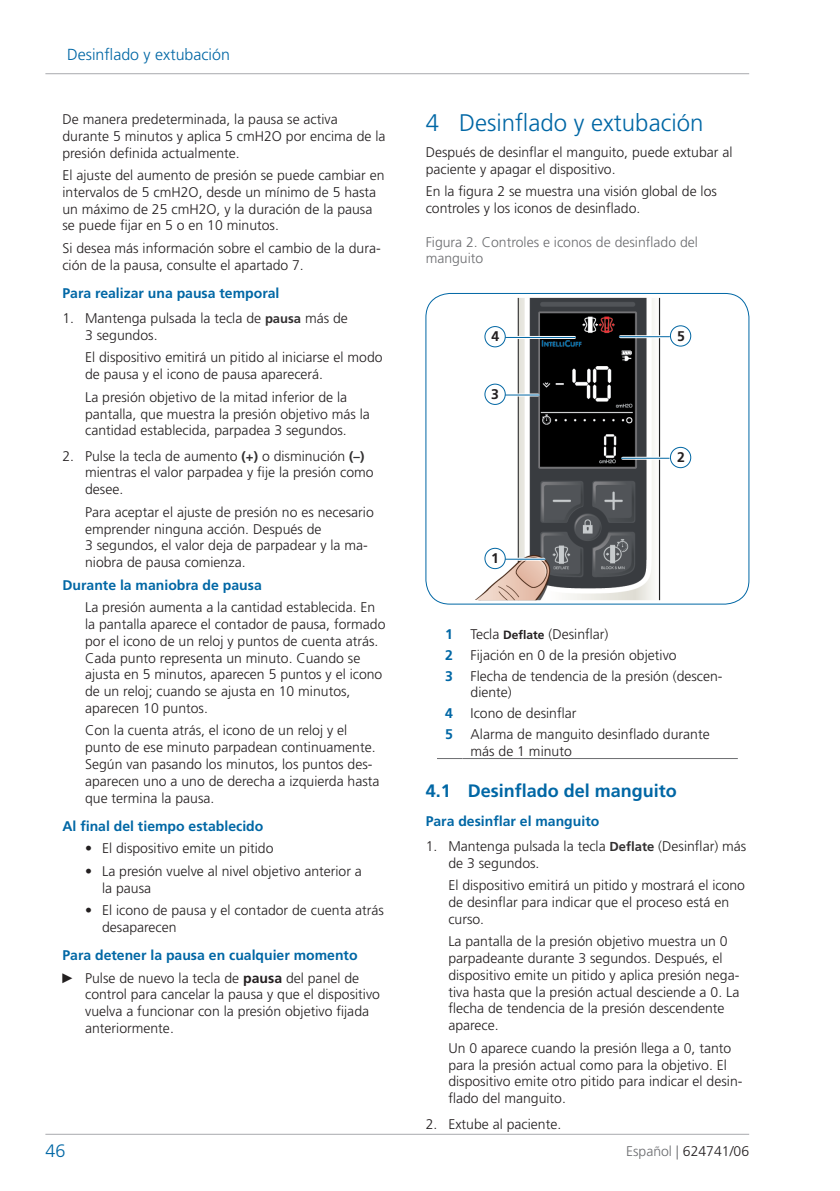
<style>
.page{position:relative;width:840px;height:1191px;background:#fff}
.page>*{position:absolute;margin:0;border:0;box-sizing:border-box;transform-origin:0 0}
.Heading_1{font:300 24px "Frutiger LT Std";color:#0067a5}
.Heading_2{font:700 18px "Frutiger LT Std";color:#0067a5}
.FooterPageNumber{font:300 18px "Frutiger LT Std";color:#0067a5}
.Chapter-TitleRunning{font:300 16px "Frutiger LT Std";color:#0067a5}
.NumList1Cont{font:300 14px/16.8px "Frutiger LT Std";color:#231f20}
.Body{font:300 14px/16.8px "Frutiger LT Std";color:#231f20}
.Table-Legend-Body{font:300 14px/16.8px "Frutiger LT Std";color:#231f20}
.ProcedureIntro{font:700 14px "Frutiger LT Std";color:#0067a5}
.Caption-Figure{font:300 14px/16.8px "Frutiger LT Std";color:#6c6d70}
.t1{font:700 14px "Frutiger LT Std";color:#231f20}
.Table-Legend-Num{font:700 14px "Frutiger LT Std";color:#0067a5}
.s1{font-weight:700;font-size:13px;color:#312f30}
.s2{font-family:"Arial Narrow";font-weight:400}
.s3{font-weight:700}
.s4{font-weight:700;font-size:12px}
.s5{color:#6c6d70}
</style>
<div class="page">
<hr style="left:45px;top:1134px;width:703px;height:1px;background:#a8a9ad">
<hr style="left:45px;top:73px;width:703px;height:1px;background:#a8a9ad">
<img style="left:475px;top:297px;width:217px;height:304px">
<div style="left:425px;top:293px;width:323px;height:311px;border:1px solid #0067a5;border-radius:24px"></div>
<hr style="left:620px;top:335px;width:51px;height:3px;background:#fff">
<hr style="left:618px;top:336px;width:51px;height:1px;background:#0066a3">
<div style="left:670px;top:326px;width:20px;height:20px;background:#fff;border-radius:50%"></div>
<div style="left:669px;top:325px;width:21px;height:21px;border:1px solid #0066a3;border-radius:50%"></div>
<hr style="left:505px;top:336px;width:69px;height:3px;background:#fff">
<hr style="left:504px;top:337px;width:71px;height:1px;background:#0066a3">
<div style="left:484px;top:326px;width:21px;height:21px;background:#fff;border-radius:50%"></div>
<div style="left:484px;top:326px;width:21px;height:21px;border:1px solid #0066a3;border-radius:50%"></div>
<hr style="left:505px;top:558px;width:38px;height:3px;background:#fff">
<hr style="left:504px;top:559px;width:40px;height:1px;background:#0066a3">
<div style="left:484px;top:548px;width:21px;height:20px;background:#fff;border-radius:50%"></div>
<div style="left:484px;top:548px;width:21px;height:21px;border:1px solid #0066a3;border-radius:50%"></div>
<hr style="left:622px;top:457px;width:49px;height:3px;background:#fff">
<hr style="left:621px;top:458px;width:47px;height:1px;background:#0066a3">
<div style="left:670px;top:447px;width:20px;height:20px;background:#fff;border-radius:50%"></div>
<div style="left:669px;top:447px;width:21px;height:21px;border:1px solid #0066a3;border-radius:50%"></div>
<hr style="left:505px;top:393px;width:32px;height:3px;background:#fff">
<hr style="left:504px;top:395px;width:34px;height:1px;background:#0066a3">
<div style="left:484px;top:384px;width:21px;height:20px;background:#fff;border-radius:50%"></div>
<div style="left:484px;top:384px;width:21px;height:21px;border:1px solid #0066a3;border-radius:50%"></div>
<svg style="left:437px;top:758px;width:25px;height:1px"></svg>
<hr style="left:462px;top:758px;width:275px;height:1px;background:#6c6d70">
<p class="Chapter-TitleRunning" style="left:67px;top:46px;width:164px">Desinflado y extubación</p>
<p class="Body" style="left:62px;top:111px;width:324px">De manera predeterminada, la pausa se activa durante 5 minutos y aplica 5 cmH2O por encima de la presión definida actualmente.</p>
<p class="Body" style="left:62px;top:167px;width:323px">El ajuste del aumento de presión se puede cambiar en intervalos de 5 cmH2O, desde un mínimo de 5 hasta un máximo de 25 cmH2O, y la duración de la pausa se puede fijar en 5 o en 10 minutos.</p>
<p class="Body" style="left:62px;top:240px;width:319px">Si desea más información sobre el cambio de la dura&shy;ción de la pausa, consulte el apartado 7.</p>
<p class="ProcedureIntro" style="left:62px;top:285px;width:218px">Para realizar una pausa temporal</p>
<p class="NumList1Cont" style="left:85px;top:310px;width:264px;text-indent:-23px">1. Mantenga pulsada la tecla de <span class="s1">pausa</span> más de<br>3 segundos.</p>
<p class="NumList1Cont" style="left:85px;top:349px;width:299px">El dispositivo emitirá un pitido al iniciarse el modo de pausa y el icono de pausa aparecerá.</p>
<p class="NumList1Cont" style="left:85px;top:389px;width:286px">La presión objetivo de la mitad inferior de la pantalla, que muestra la presión objetivo más la cantidad establecida, parpadea 3 segundos.</p>
<p class="NumList1Cont" style="left:85px;top:447px;width:290px;text-indent:-23px">2. Pulse la tecla de aumento <span class="s1">(+)</span> o disminución <span class="s1">(–) </span>mientras el valor parpadea y fije la presión como desee.</p>
<p class="NumList1Cont" style="left:85px;top:504px;width:290px">Para aceptar el ajuste de presión no es necesario emprender ninguna acción. Después de<br>3 segundos, el valor deja de parpadear y la ma&shy;niobra de pausa comienza.</p>
<p class="ProcedureIntro" style="left:62px;top:576px;width:201px">Durante la maniobra de pausa</p>
<p class="NumList1Cont" style="left:85px;top:599px;width:302px">La presión aumenta a la cantidad establecida. En la pantalla aparece el contador de pausa, formado por el icono de un reloj y puntos de cuenta atrás.<br>Cada punto representa un minuto. Cuando se ajusta en 5 minutos, aparecen 5 puntos y el icono de un reloj; cuando se ajusta en 10 minutos, aparecen 10 puntos.</p>
<p class="NumList1Cont" style="left:85px;top:722px;width:296px">Con la cuenta atrás, el icono de un reloj y el punto de ese minuto parpadean continuamente.<br>Según van pasando los minutos, los puntos des&shy;aparecen uno a uno de derecha a izquierda hasta que termina la pausa.</p>
<p class="ProcedureIntro" style="left:62px;top:817px;width:202px">Al final del tiempo establecido</p>
<p class="NumList1Cont" style="left:85px;top:840px;width:190px">• El dispositivo emite un pitido</p>
<p class="NumList1Cont" style="left:102px;top:862px;width:261px;text-indent:-17px">• La presión vuelve al nivel objetivo anterior a la pausa</p>
<p class="NumList1Cont" style="left:102px;top:902px;width:283px;text-indent:-17px">• El icono de pausa y el contador de cuenta atrás desaparecen</p>
<p class="ProcedureIntro" style="left:62px;top:947px;width:296px">Para detener la pausa en cualquier momento</p>
<p class="NumList1Cont" style="left:85px;top:969px;width:296px;text-indent:-23px"><span class="s2">►</span> Pulse de nuevo la tecla de <span class="s3">pausa</span> del panel de control para cancelar la pausa y que el dispositivo vuelva a funcionar con la presión objetivo fijada anteriormente.</p>
<p class="Heading_1" style="left:425px;top:110px;width:279px">4 Desinflado y extubación</p>
<p class="Body" style="left:425px;top:144px;width:308px">Después de desinflar el manguito, puede extubar al paciente y apagar el dispositivo.</p>
<p class="Body" style="left:425px;top:183px;width:292px">En la figura 2 se muestra una visión global de los controles y los iconos de desinflado.</p>
<p class="Caption-Figure" style="left:425px;top:234px;width:274px">Figura 2. Controles e iconos de desinflado del manguito</p>
<p class="t1" style="left:491px;top:328px;width:9px">4</p>
<p class="t1" style="left:676px;top:327px;width:9px">5</p>
<p class="t1" style="left:491px;top:386px;width:9px">3</p>
<p class="t1" style="left:491px;top:550px;width:9px">1</p>
<p class="t1" style="left:676px;top:449px;width:9px">2</p>
<p class="Table-Legend-Num" style="left:445px;top:626px;width:9px">1</p>
<p class="Table-Legend-Body" style="left:470px;top:626px;width:139px">Tecla <span class="s4">Deflate</span> (Desinflar)</p>
<p class="Table-Legend-Num" style="left:445px;top:647px;width:9px">2</p>
<p class="Table-Legend-Body" style="left:470px;top:647px;width:207px">Fijación en 0 de la presión objetivo</p>
<p class="Table-Legend-Num" style="left:445px;top:667px;width:9px">3</p>
<p class="Table-Legend-Body" style="left:470px;top:667px;width:253px">Flecha de tendencia de la presión (descen&shy;diente)</p>
<p class="Table-Legend-Num" style="left:445px;top:705px;width:9px">4</p>
<p class="Table-Legend-Body" style="left:470px;top:705px;width:107px">Icono de desinflar</p>
<p class="Table-Legend-Num" style="left:445px;top:726px;width:9px">5</p>
<p class="Table-Legend-Body" style="left:470px;top:726px;width:240px">Alarma de manguito desinflado durante más de 1 minuto</p>
<p class="Heading_2" style="left:425px;top:780px;width:253px">4.1 Desinflado del manguito</p>
<p class="ProcedureIntro" style="left:425px;top:812px;width:175px">Para desinflar el manguito</p>
<p class="NumList1Cont" style="left:448px;top:838px;width:299px;text-indent:-23px">1. Mantenga pulsada la tecla <span class="s1">Deflate</span> (Desinflar) más de 3 segundos.</p>
<p class="NumList1Cont" style="left:448px;top:877px;width:298px">El dispositivo emitirá un pitido y mostrará el icono de desinflar para indicar que el proceso está en curso.</p>
<p class="NumList1Cont" style="left:448px;top:933px;width:292px">La pantalla de la presión objetivo muestra un 0 parpadeante durante 3 segundos. Después, el dispositivo emite un pitido y aplica presión nega&shy;tiva hasta que la presión actual desciende a 0. La flecha de tendencia de la presión descendente aparece.</p>
<p class="NumList1Cont" style="left:448px;top:1039px;width:295px">Un 0 aparece cuando la presión llega a 0, tanto para la presión actual como para la objetivo. El dispositivo emite otro pitido para indicar el desin&shy;flado del manguito.</p>
<p class="NumList1Cont" style="left:425px;top:1115px;width:134px">2. Extube al paciente.</p>
<p class="FooterPageNumber" style="left:45px;top:1140px;width:22px">46</p>
<p class="NumList1Cont" style="left:625px;top:1143px;width:124px"><span class="s5">Español |</span> 624741/06</p>
</div>
